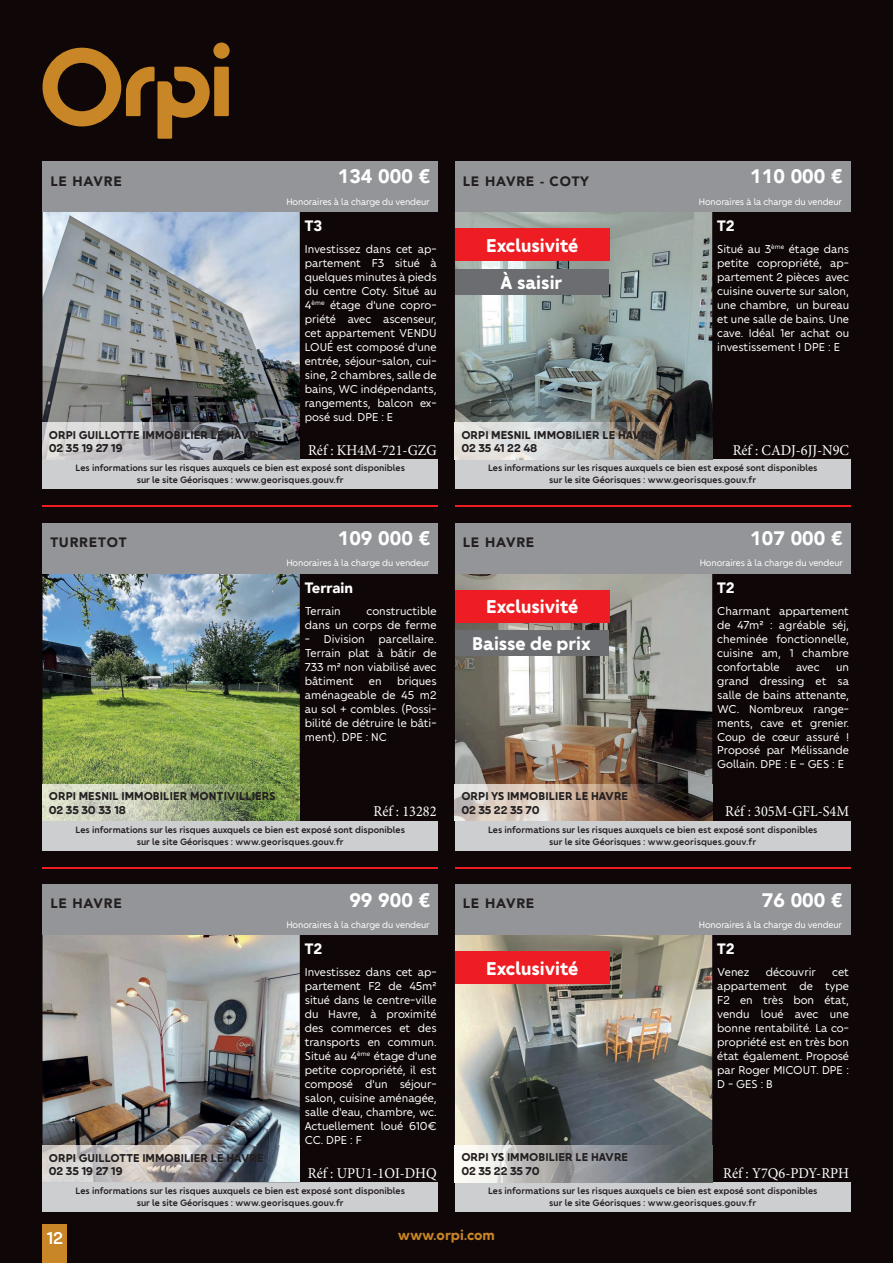
<style>
.page{position:relative;width:893px;height:1263px;background:#0e0607}
.page>*{position:absolute;margin:0;border:0;box-sizing:border-box;transform-origin:0 0}
.t1{font:700 19.5px "Orpi";color:#fff}
.t2{font:900 19.5px "Avenir";color:#fff}
.t3{font:500 18px "Orpi";color:#fff}
.t4{font:15px "Minion Pro";color:#fff;scale:.95 1}
.t5{font:900 15px "Avenir";color:#fff}
.t6{font:700 15px "Orpi";color:#c98626}
.t7{font:900 13.5px "Avenir LT Std";letter-spacing:.06em;color:#231f20}
.t8{font:12px/14px "Orpi";color:#fff;text-align:justify}
.t9{font:700 12px/13.5px "Orpi";color:#231f20}
.t10{font:500 9.75px/11.7px "Orpi";color:#231f20;text-align:center}
.t11{font:9.75px "Orpi";letter-spacing:-.01em;color:#fff}
</style>
<div class="page">
<div style="left:213px;top:43px;width:17px;height:16px;background:#c98626;border-radius:50%"></div>
<div style="left:214px;top:67px;width:15px;height:49px;background:#c98626"></div>
<svg style="left:43px;top:48px;width:167px;height:91px"></svg>
<div style="left:43px;top:1225px;width:24px;height:38px;background:#c98626"></div>
<hr style="left:43px;top:505px;width:395px;height:2px;background:#ee1d23">
<hr style="left:455px;top:505px;width:395px;height:2px;background:#ee1d23">
<div style="left:43px;top:459px;width:395px;height:30px;background:#cdced0"></div>
<div style="left:455px;top:459px;width:395px;height:30px;background:#cdced0"></div>
<hr style="left:43px;top:867px;width:395px;height:1px;background:#ee1d23">
<hr style="left:455px;top:867px;width:395px;height:1px;background:#ee1d23">
<div style="left:43px;top:821px;width:395px;height:29px;background:#cdced0"></div>
<div style="left:455px;top:821px;width:395px;height:29px;background:#cdced0"></div>
<div style="left:43px;top:1182px;width:395px;height:30px;background:#cdced0"></div>
<div style="left:455px;top:1182px;width:395px;height:30px;background:#cdced0"></div>
<img style="left:43px;top:212px;width:257px;height:211px">
<div style="left:43px;top:162px;width:395px;height:50px;background:#939598"></div>
<img style="left:43px;top:423px;width:257px;height:36px">
<img style="left:43px;top:935px;width:257px;height:211px">
<div style="left:43px;top:884px;width:395px;height:51px;background:#939598"></div>
<img style="left:43px;top:1146px;width:257px;height:36px">
<img style="left:455px;top:935px;width:257px;height:210px">
<div style="left:455px;top:884px;width:395px;height:51px;background:#939598"></div>
<div style="left:455px;top:951px;width:154px;height:33px;background:#ee1d23"></div>
<img style="left:455px;top:1145px;width:257px;height:37px">
<img style="left:455px;top:212px;width:257px;height:211px">
<div style="left:455px;top:162px;width:395px;height:50px;background:#939598"></div>
<div style="left:455px;top:228px;width:154px;height:33px;background:#ee1d23"></div>
<img style="left:455px;top:423px;width:257px;height:36px">
<div style="left:455px;top:269px;width:153px;height:26px;background:#6c6d70"></div>
<img style="left:455px;top:574px;width:257px;height:210px">
<div style="left:455px;top:523px;width:395px;height:51px;background:#939598"></div>
<div style="left:455px;top:590px;width:154px;height:33px;background:#ee1d23"></div>
<img style="left:455px;top:784px;width:257px;height:37px">
<div style="left:455px;top:631px;width:153px;height:25px;background:#6c6d70"></div>
<img style="left:43px;top:574px;width:257px;height:210px">
<div style="left:43px;top:523px;width:395px;height:51px;background:#939598"></div>
<img style="left:43px;top:784px;width:257px;height:37px">
<p class="t7" style="left:50px;top:173px;width:73px">LE HAVRE</p>
<h1 class="t2" style="left:338px;top:160px;width:94px">134 000 €</h1>
<p class="t5" style="left:305px;top:213px;width:19px">T3</p>
<p class="t8" style="left:305px;top:242px;width:133px">Investissez dans cet ap&shy;partement F3 situé à quelques minutes à pieds du centre Coty. Situé au 4<sup>ème</sup> étage d'une copro&shy;priété avec ascenseur, cet appartement VENDU LOUÉ est composé d'une entrée, séjour-salon, cui&shy;sine, 2 chambres, salle de bains, WC indépendants, rangements, balcon ex&shy;posé sud. DPE : E</p>
<p class="t4" style="left:308px;top:440px;width:137px">Réf : KH4M-721-GZG</p>
<p class="t11" style="left:286px;top:196px;width:145px">Honoraires à la charge du vendeur</p>
<p class="t9" style="left:49px;top:428px;width:216px">ORPI GUILLOTTE IMMOBILIER LE HAVRE<br>02 35 19 27 19</p>
<p class="t7" style="left:463px;top:173px;width:128px">LE HAVRE - COTY</p>
<h1 class="t2" style="left:750px;top:160px;width:94px">110 000 €</h1>
<p class="t5" style="left:717px;top:213px;width:19px">T2</p>
<p class="t8" style="left:717px;top:242px;width:133px">Situé au 3<sup>ème</sup> étage dans petite copropriété, ap&shy;partement 2 pièces avec cuisine ouverte sur salon, une chambre, un bureau et une salle de bains. Une cave. Idéal 1er achat ou investissement ! DPE : E</p>
<p class="t11" style="left:699px;top:196px;width:145px">Honoraires à la charge du vendeur</p>
<h1 class="t1" style="left:486px;top:234px;width:94px">Exclusivité</h1>
<h1 class="t1" style="left:501px;top:272px;width:63px">À saisir</h1>
<p class="t9" style="left:461px;top:428px;width:196px">ORPI MESNIL IMMOBILIER LE HAVRE<br>02 35 41 22 48</p>
<p class="t4" style="left:733px;top:440px;width:124px">Réf : CADJ-6JJ-N9C</p>
<p class="t10" style="left:76px;top:462px;width:331px">Les informations sur les risques auxquels ce bien est exposé sont disponibles sur le site Géorisques : www.georisques.gouv.fr</p>
<p class="t10" style="left:488px;top:462px;width:331px">Les informations sur les risques auxquels ce bien est exposé sont disponibles sur le site Géorisques : www.georisques.gouv.fr</p>
<p class="t7" style="left:50px;top:534px;width:78px">TURRETOT</p>
<h1 class="t2" style="left:338px;top:521px;width:94px">109 000 €</h1>
<p class="t5" style="left:305px;top:575px;width:50px">Terrain</p>
<p class="t8" style="left:305px;top:604px;width:38px">Terrain</p>
<p class="t11" style="left:286px;top:557px;width:145px">Honoraires à la charge du vendeur</p>
<p class="t8" style="left:305px;top:604px;width:133px;text-align:right">constructible<br>dans un corps de ferme</p>
<p class="t8" style="left:305px;top:632px;width:133px">- Division parcellaire.<br>Terrain plat à bâtir de 733 m² non viabilisé avec bâtiment</p>
<p class="t8" style="left:305px;top:674px;width:133px;text-indent:92px">briques aménageable de 45 m2 au sol + combles. (Possi&shy;bilité de détruire le bâti&shy;ment). DPE : NC</p>
<p class="t8" style="left:369px;top:674px;width:14px">en</p>
<p class="t9" style="left:49px;top:789px;width:229px">ORPI MESNIL IMMOBILIER MONTIVILLIERS<br>02 35 30 33 18</p>
<p class="t4" style="left:374px;top:802px;width:68px">Réf : 13282</p>
<p class="t7" style="left:463px;top:534px;width:73px">LE HAVRE</p>
<h1 class="t2" style="left:750px;top:522px;width:94px">107 000 €</h1>
<p class="t5" style="left:717px;top:575px;width:19px">T2</p>
<p class="t8" style="left:717px;top:604px;width:133px">Charmant appartement de 47m² : agréable séj, cheminée fonctionnelle, cuisine am, 1 chambre confortable</p>
<p class="t11" style="left:700px;top:557px;width:145px">Honoraires à la charge du vendeur</p>
<h1 class="t1" style="left:486px;top:596px;width:94px">Exclusivité</h1>
<h1 class="t1" style="left:472px;top:633px;width:120px">Baisse de prix</h1>
<p class="t8" style="left:717px;top:660px;width:133px;text-indent:119px">un grand dressing et sa salle de bains attenante, WC. Nombreux range&shy;ments, cave et grenier.<br>Coup de cœur assuré !<br>Proposé par Mélissande Gollain. DPE : E - GES : E</p>
<p class="t4" style="left:725px;top:802px;width:132px">Réf : 305M-GFL-S4M</p>
<p class="t8" style="left:796px;top:660px;width:25px">avec</p>
<p class="t9" style="left:461px;top:789px;width:169px">ORPI YS IMMOBILIER LE HAVRE<br>02 35 22 35 70</p>
<p class="t10" style="left:76px;top:824px;width:331px">Les informations sur les risques auxquels ce bien est exposé sont disponibles sur le site Géorisques : www.georisques.gouv.fr</p>
<p class="t10" style="left:488px;top:824px;width:331px">Les informations sur les risques auxquels ce bien est exposé sont disponibles sur le site Géorisques : www.georisques.gouv.fr</p>
<p class="t7" style="left:50px;top:895px;width:73px">LE HAVRE</p>
<h1 class="t2" style="left:349px;top:883px;width:82px">99 900 €</h1>
<p class="t5" style="left:305px;top:936px;width:19px">T2</p>
<p class="t8" style="left:305px;top:965px;width:133px">Investissez dans cet ap&shy;partement F2 de 45m2 situé dans le centre-ville du Havre, à proximité des commerces et des transports en commun.<br>Situé au 4<sup>ème</sup> étage d'une petite copropriété, il est composé d'un séjour&shy;salon, cuisine aménagée, salle d'eau, chambre, wc.<br>Actuellement loué 610€ CC. DPE : F</p>
<p class="t4" style="left:308px;top:1163px;width:137px">Réf : UPU1-1OI-DHQ</p>
<p class="t11" style="left:286px;top:919px;width:145px">Honoraires à la charge du vendeur</p>
<p class="t9" style="left:49px;top:1151px;width:216px">ORPI GUILLOTTE IMMOBILIER LE HAVRE<br>02 35 19 27 19</p>
<p class="t7" style="left:463px;top:895px;width:73px">LE HAVRE</p>
<h1 class="t2" style="left:762px;top:883px;width:82px">76 000 €</h1>
<p class="t5" style="left:717px;top:936px;width:19px">T2</p>
<p class="t8" style="left:717px;top:965px;width:34px">Venez</p>
<p class="t8" style="left:766px;top:965px;width:52px">découvrir</p>
<p class="t11" style="left:699px;top:919px;width:145px">Honoraires à la charge du vendeur</p>
<h1 class="t1" style="left:486px;top:957px;width:94px">Exclusivité</h1>
<p class="t8" style="left:717px;top:965px;width:133px;text-indent:115px">cet appartement de type F2 en très bon état, vendu loué avec une bonne rentabilité. La co&shy;propriété est en très bon état également. Proposé par Roger MICOUT. DPE :<br>D - GES : B</p>
<p class="t9" style="left:461px;top:1151px;width:169px">ORPI YS IMMOBILIER LE HAVRE<br>02 35 22 35 70</p>
<p class="t4" style="left:723px;top:1163px;width:134px">Réf : Y7Q6-PDY-RPH</p>
<p class="t10" style="left:76px;top:1185px;width:331px">Les informations sur les risques auxquels ce bien est exposé sont disponibles sur le site Géorisques : www.georisques.gouv.fr</p>
<p class="t10" style="left:488px;top:1185px;width:331px">Les informations sur les risques auxquels ce bien est exposé sont disponibles sur le site Géorisques : www.georisques.gouv.fr</p>
<h2 class="t3" style="left:46px;top:1228px;width:19px">12</h2>
<p class="t6" style="left:398px;top:1226px;width:99px">www.orpi.com</p>
</div>
